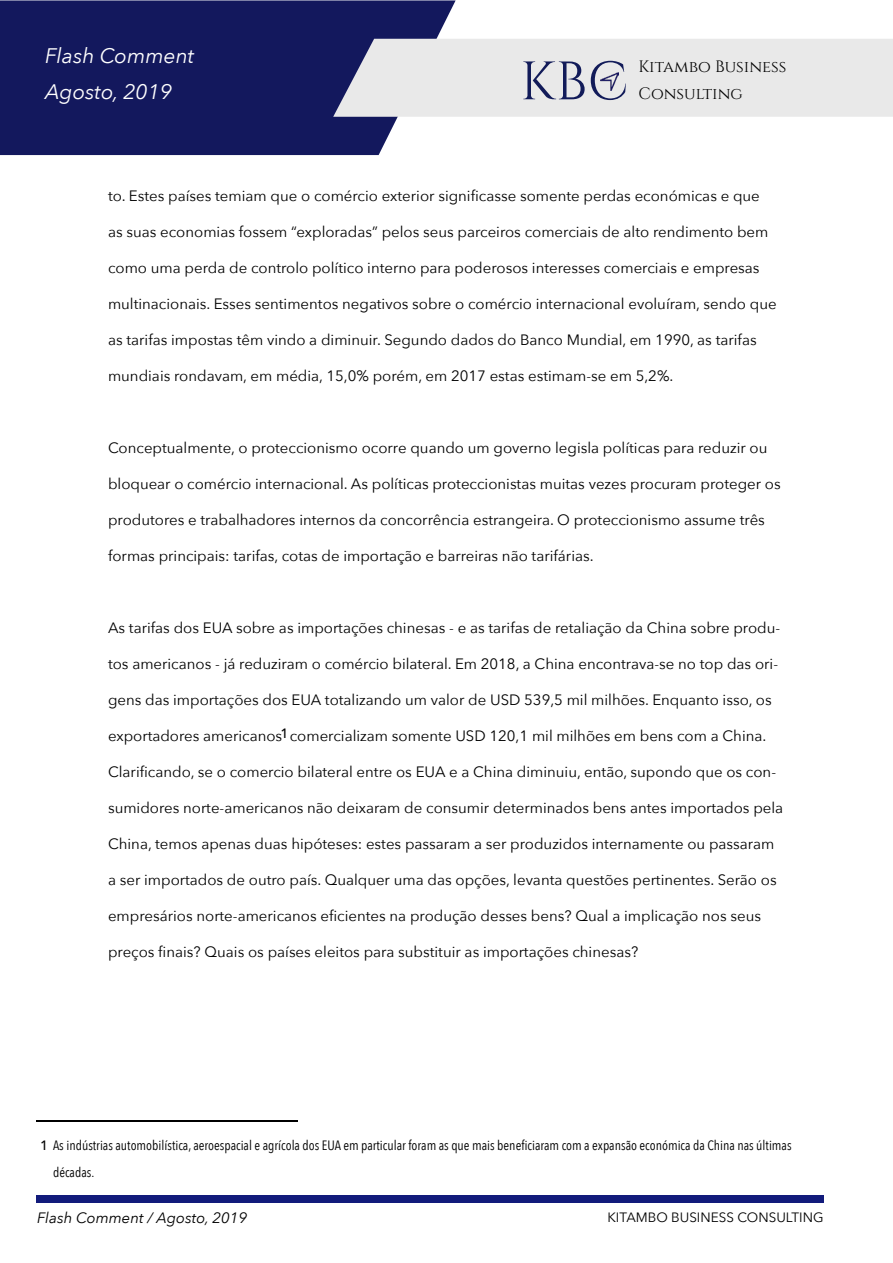
<style>
.page{position:relative;width:893px;height:1263px;background:#fff}
.page>*{position:absolute;margin:0;border:0;box-sizing:border-box;transform-origin:0 0}
.t1{font:54px "Cinzel";color:#121b59}
.t2{font:italic 21px/36px "Avenir Next";color:#fff}
.t3{font:16.5px/27px "Cinzel";color:#000}
.t4{font:15px "Avenir Next";color:#000}
.t5{font:italic 15px "Avenir Next";color:#000}
.t6{font:13.5px/27px "Avenir Next Condensed";color:#000}
.t7{font:13.5px "Avenir Next";color:#000}
.t8{font:500 13.5px "Avenir Next";color:#000}
.s1{font-family:"Avenir Next";font-weight:500}
</style>
<div class="page">
<div style="left:0;top:0;width:456px;height:155px;background:#13185d"></div>
<div style="left:333px;top:39px;width:560px;height:78px;background:#e9e9e9"></div>
<img style="left:601px;top:72px;width:17px;height:18px">
<div style="left:36px;top:1195px;width:788px;height:8px;background:#121b7b"></div>
<hr style="left:36px;top:1120px;width:262px;height:2px;background:#000">
<h2 class="t2" style="left:45px;top:37px;width:151px">Flash Comment<br>Agosto, 2019</h2>
<h1 class="t1" style="left:520px;top:50px;width:110px">KBC</h1>
<p class="t3" style="left:638px;top:54px;width:150px">Kitambo Business<br>Consulting</p>
<p class="t4" style="left:108px;top:183px;width:653px">to. Estes países temiam que o comércio exterior significasse somente perdas económicas e que</p>
<p class="t4" style="left:108px;top:219px;width:662px">as suas economias fossem “exploradas” pelos seus parceiros comerciais de alto rendimento bem</p>
<p class="t4" style="left:108px;top:255px;width:653px">como uma perda de controlo político interno para poderosos interesses comerciais e empresas</p>
<p class="t4" style="left:108px;top:291px;width:670px">multinacionais. Esses sentimentos negativos sobre o comércio internacional evoluíram, sendo que</p>
<p class="t4" style="left:108px;top:327px;width:650px">as tarifas impostas têm vindo a diminuir. Segundo dados do Banco Mundial, em 1990, as tarifas</p>
<p class="t4" style="left:108px;top:363px;width:567px">mundiais rondavam, em média, 15,0% porém, em 2017 estas estimam-se em 5,2%.</p>
<p class="t4" style="left:108px;top:435px;width:661px">Conceptualmente, o proteccionismo ocorre quando um governo legisla políticas para reduzir ou</p>
<p class="t4" style="left:108px;top:471px;width:674px">bloquear o comércio internacional. As políticas proteccionistas muitas vezes procuram proteger os</p>
<p class="t4" style="left:108px;top:507px;width:658px">produtores e trabalhadores internos da concorrência estrangeira. O proteccionismo assume três</p>
<p class="t4" style="left:108px;top:543px;width:487px">formas principais: tarifas, cotas de importação e barreiras não tarifárias.</p>
<p class="t4" style="left:108px;top:615px;width:674px">As tarifas dos EUA sobre as importações chinesas - e as tarifas de retaliação da China sobre produ-</p>
<p class="t4" style="left:108px;top:651px;width:672px">tos americanos - já reduziram o comércio bilateral. Em 2018, a China encontrava-se no top das ori-</p>
<p class="t4" style="left:108px;top:687px;width:665px">gens das importações dos EUA totalizando um valor de USD 539,5 mil milhões. Enquanto isso, os</p>
<p class="t4" style="left:108px;top:723px;width:660px">exportadores americanos comercializam somente USD 120,1 mil milhões em bens com a China.</p>
<p class="t4" style="left:108px;top:759px;width:670px">Clarificando, se o comercio bilateral entre os EUA e a China diminuiu, então, supondo que os con-</p>
<p class="t4" style="left:108px;top:795px;width:677px">sumidores norte-americanos não deixaram de consumir determinados bens antes importados pela</p>
<p class="t4" style="left:108px;top:831px;width:668px">China, temos apenas duas hipóteses: estes passaram a ser produzidos internamente ou passaram</p>
<p class="t4" style="left:108px;top:867px;width:670px">a ser importados de outro país. Qualquer uma das opções, levanta questões pertinentes. Serão os</p>
<p class="t4" style="left:108px;top:903px;width:654px">empresários norte-americanos eficientes na produção desses bens? Qual a implicação nos seus</p>
<p class="t4" style="left:108px;top:939px;width:532px">preços finais? Quais os países eleitos para substituir as importações chinesas?</p>
<p class="t8" style="left:280px;top:722px;width:10px">1</p>
<p class="t6" style="left:53px;top:1131px;width:740px;text-indent:-13px"><span class="s1">1</span> As indústrias automobilística, aeroespacial e agrícola dos EUA em particular foram as que mais beneficiaram com a expansão económica da China nas últimas décadas.</p>
<p class="t5" style="left:37px;top:1205px;width:212px">Flash Comment / Agosto, 2019</p>
<p class="t7" style="left:607px;top:1206px;width:218px">KITAMBO BUSINESS CONSULTING</p>
</div>
